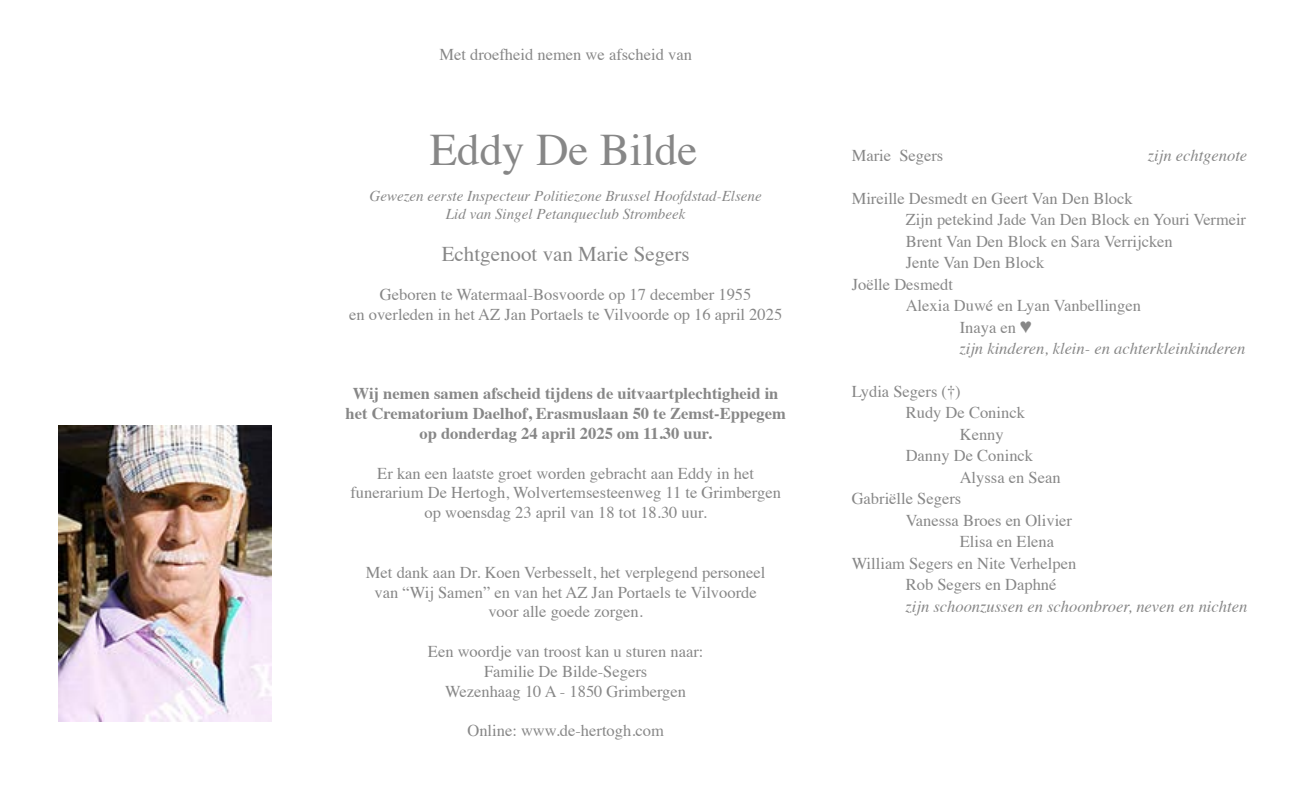
<style>
.page{position:relative;width:1293px;height:787px;background:#fff}
.page>*{position:absolute;margin:0;border:0;box-sizing:border-box;transform-origin:0 0}
.t1{font:45px "Times";color:#878787}
.t2{font:21px "Times";color:#878787}
.t3{font:16.5px/19.8px "Times";color:#878787;text-align:center}
.t4{font:700 16.5px/19.8px "Times";color:#878787;text-align:center}
.t5{font:italic 16.5px "Times";color:#878787}
.t6{font:italic 15px/18px "Times";color:#878787;text-align:center}
</style>
<div class="page">
<img style="left:59px;top:425px;width:213px;height:296px">
<p class="t3" style="left:439px;top:43px;width:254px">Met droefheid nemen we afscheid van</p>
<h1 class="t1" style="left:430px;top:107px;width:269px">Eddy De Bilde</h1>
<p class="t6" style="left:370px;top:186px;width:394px">Gewezen eerste Inspecteur Politiezone Brussel Hoofdstad-Elsene<br>Lid van Singel Petanqueclub Strombeek</p>
<p class="t2" style="left:442px;top:234px;width:249px">Echtgenoot van Marie Segers</p>
<p class="t3" style="left:349px;top:283px;width:435px">Geboren te Watermaal-Bosvoorde op 17 december 1955<br>en overleden in het AZ Jan Portaels te Vilvoorde op 16 april 2025</p>
<p class="t4" style="left:345px;top:382px;width:442px">Wij nemen samen afscheid tijdens de uitvaartplechtigheid in het Crematorium Daelhof, Erasmuslaan 50 te Zemst-Eppegem op donderdag 24 april 2025 om 11.30 uur.</p>
<p class="t3" style="left:350px;top:462px;width:432px">Er kan een laatste groet worden gebracht aan Eddy in het funerarium De Hertogh, Wolvertemsesteenweg 11 te Grimbergen op woensdag 23 april van 18 tot 18.30 uur.</p>
<p class="t3" style="left:366px;top:561px;width:401px">Met dank aan Dr. Koen Verbesselt, het verplegend personeel van “Wij Samen” en van het AZ Jan Portaels te Vilvoorde voor alle goede zorgen.</p>
<p class="t3" style="left:428px;top:640px;width:277px">Een woordje van troost kan u sturen naar:<br>Familie De Bilde-Segers<br>Wezenhaag 10 A - 1850 Grimbergen</p>
<p class="t3" style="left:467px;top:719px;width:198px">Online: www.de-hertogh.com</p>
<p class="t3" style="left:851px;top:144px;width:93px">Marie Segers</p>
<p class="t5" style="left:1147px;top:141px;width:101px">zijn echtgenote</p>
<p class="t3" style="left:851px;top:187px;width:283px">Mireille Desmedt en Geert Van Den Block</p>
<p class="t3" style="left:905px;top:208px;width:342px">Zijn petekind Jade Van Den Block en Youri Vermeir</p>
<p class="t3" style="left:905px;top:230px;width:269px">Brent Van Den Block en Sara Verrijcken</p>
<p class="t3" style="left:905px;top:251px;width:140px">Jente Van Den Block</p>
<p class="t3" style="left:851px;top:273px;width:103px">Joëlle Desmedt</p>
<p class="t3" style="left:905px;top:294px;width:237px">Alexia Duwé en Lyan Vanbellingen</p>
<p class="t3" style="left:959px;top:316px;width:73px">Inaya en ♥</p>
<p class="t5" style="left:959px;top:334px;width:288px">zijn kinderen, klein- en achterkleinkinderen</p>
<p class="t3" style="left:851px;top:380px;width:111px">Lydia Segers (†)</p>
<p class="t3" style="left:905px;top:401px;width:121px">Rudy De Coninck</p>
<p class="t3" style="left:959px;top:423px;width:45px">Kenny</p>
<p class="t3" style="left:905px;top:444px;width:129px">Danny De Coninck</p>
<p class="t3" style="left:959px;top:466px;width:102px">Alyssa en Sean</p>
<p class="t3" style="left:851px;top:487px;width:111px">Gabriëlle Segers</p>
<p class="t3" style="left:905px;top:509px;width:168px">Vanessa Broes en Olivier</p>
<p class="t3" style="left:959px;top:530px;width:96px">Elisa en Elena</p>
<p class="t3" style="left:851px;top:552px;width:226px">William Segers en Nite Verhelpen</p>
<p class="t3" style="left:905px;top:573px;width:152px">Rob Segers en Daphné</p>
<p class="t5" style="left:905px;top:591px;width:343px">zijn schoonzussen en schoonbroer, neven en nichten</p>
</div>
